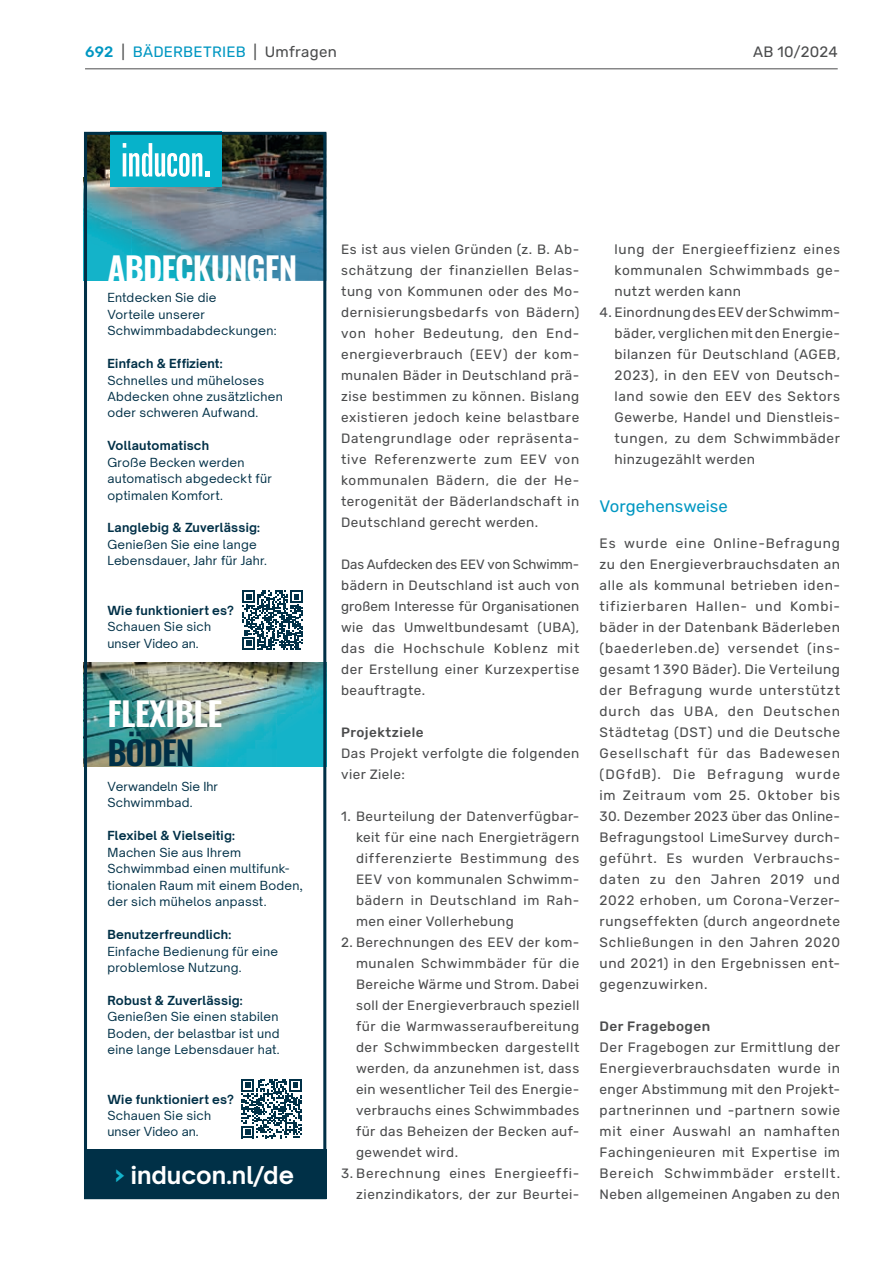
<style>
.page{position:relative;width:893px;height:1263px;background:#fff}
.page>*{position:absolute;margin:0;border:0;box-sizing:border-box;transform-origin:0 0}
.t1{font:600 32.85px "Oswald";letter-spacing:-.02em;color:#fff}
.t2{font:600 32.85px "Oswald";letter-spacing:-.03em;color:#003047}
.t3{font:700 23.4px "Open Sauce One";color:#fff}
.t4{font:16.65px "Rubik";color:#0197c2}
.t5{font:15px "Rubik";letter-spacing:.015em;color:#0197c2}
.t6{font:15px "Rubik";letter-spacing:.015em;color:#4b4c4d}
.t7{font:13.65px/21px "Rubik";letter-spacing:.045em;color:#4b4c4d;text-align:justify}
.t8{font:500 13.65px "Rubik";letter-spacing:.035em;color:#4b4c4d}
.t9{font:13.5px/21px "Rubik";letter-spacing:.04em;color:#4b4c4d;text-align:justify}
.t10{font:500 13.5px "Rubik";letter-spacing:.035em;color:#4b4c4d}
.t11{font:12px/16.5px "Open Sauce One";letter-spacing:.02em;color:#003047}
.t12{font:700 12px "Open Sauce One";letter-spacing:.02em;color:#003047}
.t13{font:12px/16.5px "Open Sauce One";color:#003047}
.s1{font-weight:500}
.s2{color:#4b4c4d}
.s3{font-size:33.45px;color:#14b3cb}
</style>
<div class="page">
<hr style="left:85px;top:68px;width:753px;height:1px;background:#4b4c4d">
<img style="left:88px;top:136px;width:234px;height:145px">
<img style="left:88px;top:177px;width:191px;height:104px">
<div style="left:84px;top:1149px;width:242px;height:50px;background:#003047"></div>
<div style="left:110px;top:132px;width:112px;height:55px;background:#07b2ca"></div>
<svg style="left:123px;top:143px;width:87px;height:34px"></svg>
<img style="left:88px;top:663px;width:234px;height:103px">
<svg style="left:242px;top:590px;width:61px;height:60px"></svg>
<svg style="left:241px;top:1079px;width:61px;height:59px"></svg>
<div style="left:84px;top:132px;width:242px;height:1067px;border:3px solid #003047"></div>
<p class="t5" style="left:85px;top:43px;width:253px"><span class="s1">692</span> <span class="s2">|</span> BÄDERBETRIEB <span class="s2">| Umfragen</span></p>
<p class="t6" style="left:753px;top:43px;width:86px">AB 10/2024</p>
<h1 class="t1" style="left:107px;top:239px;width:191px">ABDECKUNGEN</h1>
<p class="t11" style="left:107px;top:289px;width:171px">Entdecken Sie die<br>Vorteile unserer<br>Schwimmbadabdeckungen:</p>
<p class="t12" style="left:107px;top:356px;width:117px">Einfach &amp; Effizient:</p>
<p class="t11" style="left:107px;top:371px;width:177px">Schnelles und müheloses<br>Abdecken ohne zusätzlichen oder schweren Aufwand.</p>
<p class="t12" style="left:107px;top:438px;width:103px">Vollautomatisch</p>
<p class="t11" style="left:107px;top:454px;width:166px">Große Becken werden automatisch abgedeckt für optimalen Komfort.</p>
<p class="t12" style="left:107px;top:520px;width:154px">Langlebig &amp; Zuverlässig:</p>
<p class="t11" style="left:107px;top:536px;width:161px">Genießen Sie eine lange<br>Lebensdauer, Jahr für Jahr.</p>
<p class="t12" style="left:107px;top:602px;width:128px">Wie funktioniert es?</p>
<p class="t11" style="left:107px;top:618px;width:105px">Schauen Sie sich unser Video an.</p>
<h1 class="t1" style="left:107px;top:684px;width:116px">FLEXIBLE</h1>
<h1 class="t2" style="left:107px;top:723px;width:88px">BÖDEN</h1>
<p class="t13" style="left:107px;top:778px;width:112px">Verwandeln Sie Ihr<br>Schwimmbad.</p>
<p class="t12" style="left:107px;top:828px;width:129px">Flexibel &amp; Vielseitig:</p>
<p class="t11" style="left:107px;top:844px;width:197px">Machen Sie aus Ihrem<br>Schwimmbad einen multifunk&shy;tionalen Raum mit einem Boden, der sich mühelos anpasst.</p>
<p class="t12" style="left:107px;top:927px;width:125px">Benutzerfreundlich:</p>
<p class="t11" style="left:107px;top:942px;width:172px">Einfache Bedienung für eine problemlose Nutzung.</p>
<p class="t12" style="left:107px;top:992px;width:137px">Robust &amp; Zuverlässig:</p>
<p class="t11" style="left:107px;top:1008px;width:174px;text-align:justify">Genießen Sie einen stabilen Boden, der belastbar ist und eine lange Lebensdauer hat.</p>
<p class="t12" style="left:107px;top:1091px;width:128px">Wie funktioniert es?</p>
<p class="t11" style="left:107px;top:1107px;width:105px">Schauen Sie sich unser Video an.</p>
<h2 class="t3" style="left:114px;top:1159px;width:182px"><span class="s3">›</span> inducon.nl/de</h2>
<p class="t9" style="left:341px;top:239px;width:240px">Es ist aus vielen Gründen (z. B. Ab&shy;schätzung der finanziellen Belas&shy;tung von Kommunen oder des Mo&shy;dernisierungsbedarfs von Bädern) von hoher Bedeutung, den End&shy;energieverbrauch (EEV) der kom&shy;munalen Bäder in Deutschland prä&shy;zise bestimmen zu können. Bislang existieren jedoch keine belastbare Datengrundlage oder repräsenta&shy;tive Referenzwerte zum EEV von kommunalen Bädern, die der He&shy;terogenität der Bäderlandschaft in Deutschland gerecht werden.</p>
<p class="t9" style="left:341px;top:554px;width:240px">Das Aufdecken des EEV von Schwimm&shy;bädern in Deutschland ist auch von großem Interesse für Organisationen wie das Umweltbundesamt (UBA), das die Hochschule Koblenz mit der Erstellung einer Kurzexpertise beauftragte.</p>
<p class="t10" style="left:341px;top:724px;width:84px">Projektziele</p>
<p class="t9" style="left:341px;top:743px;width:240px">Das Projekt verfolgte die folgenden vier Ziele:</p>
<p class="t9" style="left:356px;top:806px;width:225px;text-indent:-15px">1. Beurteilung der Datenverfügbar&shy;keit für eine nach Energieträgern differenzierte Bestimmung des EEV von kommunalen Schwimm&shy;bädern in Deutschland im Rah&shy;men einer Vollerhebung</p>
<p class="t9" style="left:356px;top:932px;width:225px;text-indent:-15px">2. Berechnungen des EEV der kom&shy;munalen Schwimmbäder für die Bereiche Wärme und Strom. Dabei soll der Energieverbrauch speziell für die Warmwasseraufbereitung der Schwimmbecken dargestellt werden, da anzunehmen ist, dass ein wesentlicher Teil des Energie&shy;verbrauchs eines Schwimmbades für das Beheizen der Becken auf&shy;gewendet wird.</p>
<p class="t9" style="left:341px;top:1163px;width:240px;text-align:right">3. Berechnung eines Energieeffi&shy;zienzindikators, der zur Beurtei-</p>
<p class="t7" style="left:615px;top:239px;width:227px">lung der Energieeffizienz eines kommunalen Schwimmbads ge&shy;nutzt werden kann</p>
<p class="t7" style="left:615px;top:302px;width:227px;text-indent:-15px">4. Einordnung des EEV der Schwimm&shy;bäder, verglichen mit den Energie&shy;bilanzen für Deutschland (AGEB, 2023), in den EEV von Deutsch&shy;land sowie den EEV des Sektors Gewerbe, Handel und Dienstleis&shy;tungen, zu dem Schwimmbäder hinzugezählt werden</p>
<p class="t4" style="left:600px;top:497px;width:130px">Vorgehensweise</p>
<p class="t7" style="left:600px;top:533px;width:242px">Es wurde eine Online-Befragung zu den Energieverbrauchsdaten an alle als kommunal betrieben iden&shy;tifizierbaren Hallen- und Kombi&shy;bäder in der Datenbank Bäderleben (baederleben.de) versendet (ins&shy;gesamt 1 390 Bäder). Die Verteilung der Befragung wurde unterstützt durch das UBA, den Deutschen Städtetag (DST) und die Deutsche Gesellschaft für das Badewesen (DGfdB). Die Befragung wurde im Zeitraum vom 25. Oktober bis</p>
<p class="t7" style="left:600px;top:806px;width:242px">30. Dezember 2023 über das Online-Befragungstool LimeSurvey durch&shy;geführt. Es wurden Verbrauchs&shy;daten zu den Jahren 2019 und 2022 erhoben, um Corona-Verzer&shy;rungseffekten (durch angeordnete Schließungen in den Jahren 2020 und 2021) in den Ergebnissen ent&shy;gegenzuwirken.</p>
<p class="t8" style="left:600px;top:1018px;width:112px">Der Fragebogen</p>
<p class="t7" style="left:600px;top:1037px;width:242px">Der Fragebogen zur Ermittlung der Energieverbrauchsdaten wurde in enger Abstimmung mit den Projekt&shy;partnerinnen und -partnern sowie mit einer Auswahl an namhaften Fachingenieuren mit Expertise im Bereich Schwimmbäder erstellt.<br>Neben allgemeinen Angaben zu den</p>
</div>
